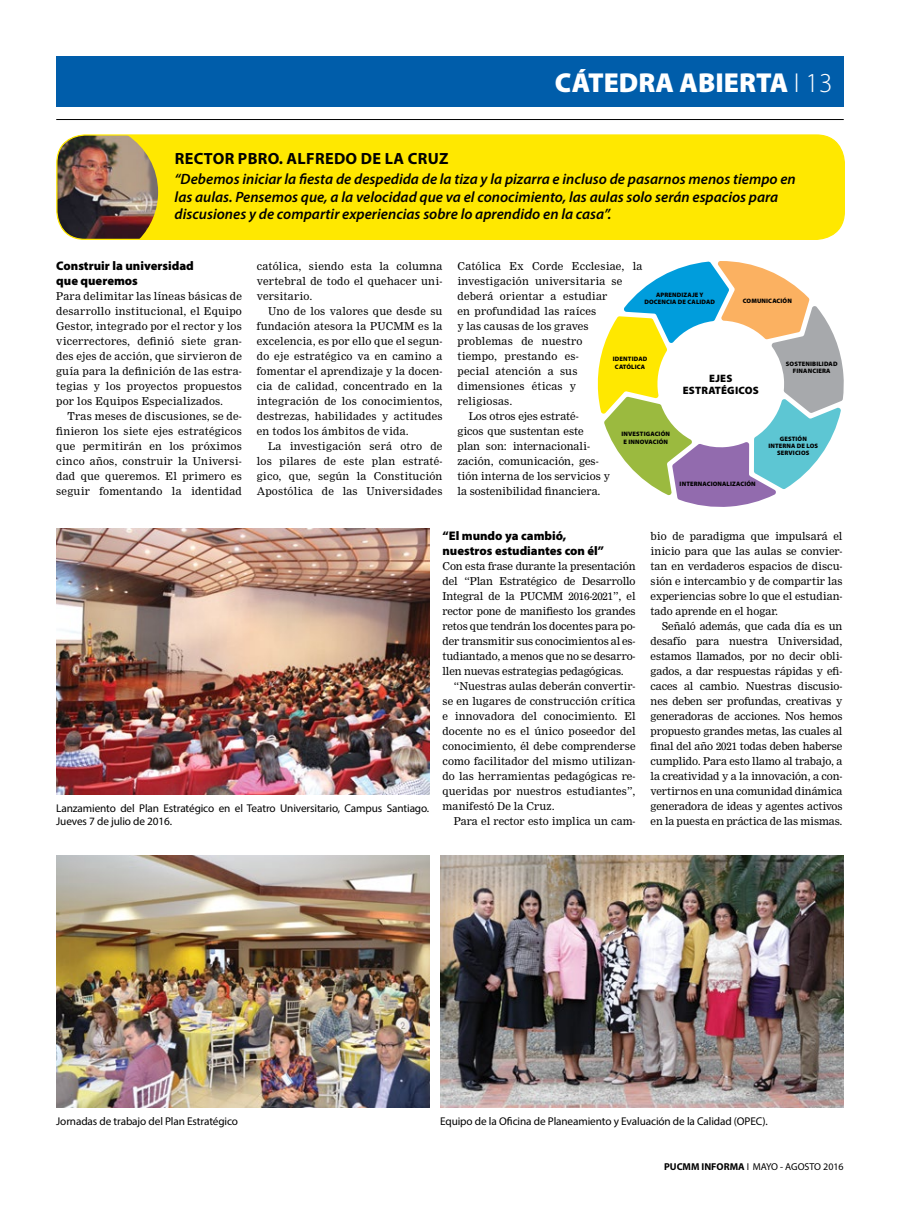
<style>
.page{position:relative;width:900px;height:1215px;background:#fff}
.page>*{position:absolute;margin:0;border:0;box-sizing:border-box;transform-origin:0 0}
.t1{font:900 27.5px "Myriad Pro";color:#fff}
.t2{font:700 16.25px "Myriad Pro";letter-spacing:.02em;color:#000}
.t3{font:italic 600 15px/17.5px "Myriad Pro";color:#000}
.t4{font:900 12.5px/15px "Myriad Pro";color:#000}
.t5{font:11.25px/13.5px "Myriad Pro";letter-spacing:-.01em;color:#000}
.t6{font:900 10.75px/12.6px "Myriad Pro";letter-spacing:.02em;color:#000;text-align:center}
.t7{font:10.62px/15px "Nimrod";letter-spacing:.02em;color:#000;text-align:justify}
.t8{font:10.62px "Nimrod";color:#000}
.t9{font:10px "Myriad Pro";color:#000}
.t10{font:900 6.38px/7.2px "Myriad Pro";letter-spacing:.02em;color:#000;text-align:center}
.s1{font-weight:300}
.s2{font-weight:700}
</style>
<div class="page">
<div style="left:56px;top:56px;width:788px;height:50px;background:#005daa"></div>
<hr style="left:56px;top:119px;width:788px;height:1px;background:#000">
<img style="left:56px;top:529px;width:373px;height:266px">
<div style="left:57px;top:135px;width:787px;height:104px;background:#ffe800;border-radius:28px"></div>
<img style="left:57px;top:136px;width:101px;height:103px">
<div style="left:56px;top:134px;width:789px;height:106px;border:1px solid #ffe800;border-radius:28px"></div>
<img style="left:56px;top:855px;width:373px;height:253px">
<img style="left:440px;top:855px;width:404px;height:253px">
<svg style="left:597px;top:261px;width:247px;height:246px"></svg>
<h1 class="t1" style="left:555px;top:67px;width:279px">CÁTEDRA ABIERTA <span class="s1">I 13</span></h1>
<h2 class="t2" style="left:175px;top:148px;width:275px">RECTOR PBRO. ALFREDO DE LA CRUZ</h2>
<p class="t3" style="left:175px;top:170px;width:623px">“Debemos iniciar la fiesta de despedida de la tiza y la pizarra e incluso de pasarnos menos tiempo en las aulas. Pensemos que, a la velocidad que va el conocimiento, las aulas solo serán espacios para discusiones y de compartir experiencias sobre lo aprendido en la casa”.</p>
<p class="t4" style="left:56px;top:258px;width:139px">Construir la universidad que queremos</p>
<p class="t7" style="left:56px;top:289px;width:187px">Para delimitar las líneas básicas de desarrollo institucional, el Equipo Gestor, integrado por el rector y los vicerrectores, definió siete gran&shy;des ejes de acción, que sirvieron de guía para la definición de las estra&shy;tegias y los proyectos propuestos por los Equipos Especializados.</p>
<p class="t7" style="left:56px;top:409px;width:187px;text-indent:11px">Tras meses de discusiones, se de&shy;finieron los siete ejes estratégicos que permitirán en los próximos cinco años, construir la Universi&shy;dad que queremos. El primero es seguir fomentando la identidad</p>
<p class="t7" style="left:257px;top:259px;width:187px">católica, siendo esta la columna vertebral de todo el quehacer uni&shy;versitario.</p>
<p class="t7" style="left:257px;top:304px;width:187px;text-indent:11px">Uno de los valores que desde su fundación atesora la PUCMM es la excelencia, es por ello que el segun&shy;do eje estratégico va en camino a fomentar el aprendizaje y la docen&shy;cia de calidad, concentrado en la integración de los conocimientos, destrezas, habilidades y actitudes en todos los ámbitos de vida.</p>
<p class="t7" style="left:257px;top:439px;width:187px;text-indent:11px">La investigación será otro de los pilares de este plan estraté&shy;gico, que, según la Constitución Apostólica de las Universidades</p>
<p class="t7" style="left:457px;top:259px;width:187px">Católica Ex Corde Ecclesiae, la</p>
<p class="t7" style="left:457px;top:274px;width:167px">investigación universitaria se</p>
<p class="t7" style="left:457px;top:289px;width:151px">deberá orientar a estudiar</p>
<p class="t7" style="left:457px;top:304px;width:140px">en profundidad las raíces</p>
<p class="t7" style="left:457px;top:319px;width:133px">y las causas de los graves</p>
<p class="t7" style="left:457px;top:334px;width:126px">problemas de nuestro</p>
<p class="t7" style="left:457px;top:349px;width:123px">tiempo, prestando es-</p>
<p class="t7" style="left:457px;top:364px;width:121px">pecial atención a sus</p>
<p class="t7" style="left:457px;top:379px;width:120px">dimensiones éticas y</p>
<p class="t7" style="left:457px;top:394px;width:56px">religiosas.</p>
<p class="t8" style="left:469px;top:410px;width:112px">Los otros ejes estraté-</p>
<p class="t8" style="left:457px;top:425px;width:128px">gicos que sustentan este</p>
<p class="t8" style="left:457px;top:440px;width:134px">plan son: internacionali-</p>
<p class="t8" style="left:457px;top:455px;width:143px">zación, comunicación, ges-</p>
<p class="t8" style="left:457px;top:470px;width:154px">tión interna de los servicios y</p>
<p class="t8" style="left:457px;top:485px;width:145px">la sostenibilidad financiera.</p>
<p class="t10" style="left:645px;top:291px;width:72px">APRENDIZAJE Y<br>DOCENCIA DE CALIDAD</p>
<p class="t10" style="left:743px;top:297px;width:51px">COMUNICACIÓN</p>
<p class="t10" style="left:613px;top:356px;width:36px">IDENTIDAD<br>CATÓLICA</p>
<p class="t10" style="left:786px;top:360px;width:53px">SOSTENIBILIDAD<br>FINANCIERA</p>
<p class="t6" style="left:683px;top:372px;width:78px">EJES<br>ESTRATÉGICOS</p>
<p class="t10" style="left:621px;top:431px;width:50px">INVESTIGACIÓN<br>E INNOVACIÓN</p>
<p class="t10" style="left:768px;top:435px;width:51px">GESTIÓN<br>INTERNA DE LOS<br>SERVICIOS</p>
<p class="t10" style="left:680px;top:480px;width:78px">INTERNACIONALIZACIÓN</p>
<p class="t5" style="left:56px;top:801px;width:375px">Lanzamiento del Plan Estratégico en el Teatro Universitario, Campus Santiago.<br>Jueves 7 de julio de 2016.</p>
<p class="t4" style="left:442px;top:528px;width:163px">“El mundo ya cambió, nuestros estudiantes con él”</p>
<p class="t7" style="left:442px;top:559px;width:195px">Con esta frase durante la presentación del “Plan Estratégico de Desarrollo Integral de la PUCMM 2016-2021”, el rector pone de manifiesto los grandes retos que tendrán los docentes para po&shy;der transmitir sus conocimientos al es&shy;tudiantado, a menos que no se desarro&shy;llen nuevas estrategias pedagógicas.</p>
<p class="t7" style="left:443px;top:679px;width:195px;text-indent:11px">“Nuestras aulas deberán convertir&shy;se en lugares de construcción crítica e innovadora del conocimiento. El docente no es el único poseedor del conocimiento, él debe comprenderse como facilitador del mismo utilizan&shy;do las herramientas pedagógicas re&shy;queridas por nuestros estudiantes”, manifestó De la Cruz.</p>
<p class="t8" style="left:454px;top:815px;width:183px">Para el rector esto implica un cam-</p>
<p class="t7" style="left:651px;top:529px;width:193px">bio de paradigma que impulsará el inicio para que las aulas se convier&shy;tan en verdaderos espacios de discu&shy;sión e intercambio y de compartir las experiencias sobre lo que el estudian&shy;tado aprende en el hogar.</p>
<p class="t7" style="left:651px;top:619px;width:193px;text-indent:11px">Señaló además, que cada día es un desafío para nuestra Universidad, estamos llamados, por no decir obli&shy;gados, a dar respuestas rápidas y efi&shy;caces al cambio. Nuestras discusio&shy;nes deben ser profundas, creativas y generadoras de acciones. Nos hemos propuesto grandes metas, las cuales al final del año 2021 todas deben haberse cumplido. Para esto llamo al trabajo, a la creatividad y a la innovación, a con&shy;vertirnos en una comunidad dinámica generadora de ideas y agentes activos en la puesta en práctica de las mismas.</p>
<p class="t5" style="left:56px;top:1114px;width:183px">Jornadas de trabajo del Plan Estratégico</p>
<p class="t5" style="left:440px;top:1114px;width:329px">Equipo de la Oficina de Planeamiento y Evaluación de la Calidad (OPEC).</p>
<p class="t9" style="left:664px;top:1160px;width:181px"><span class="s2">PUCMM INFORMA</span> I MAYO - AGOSTO 2016</p>
</div>
